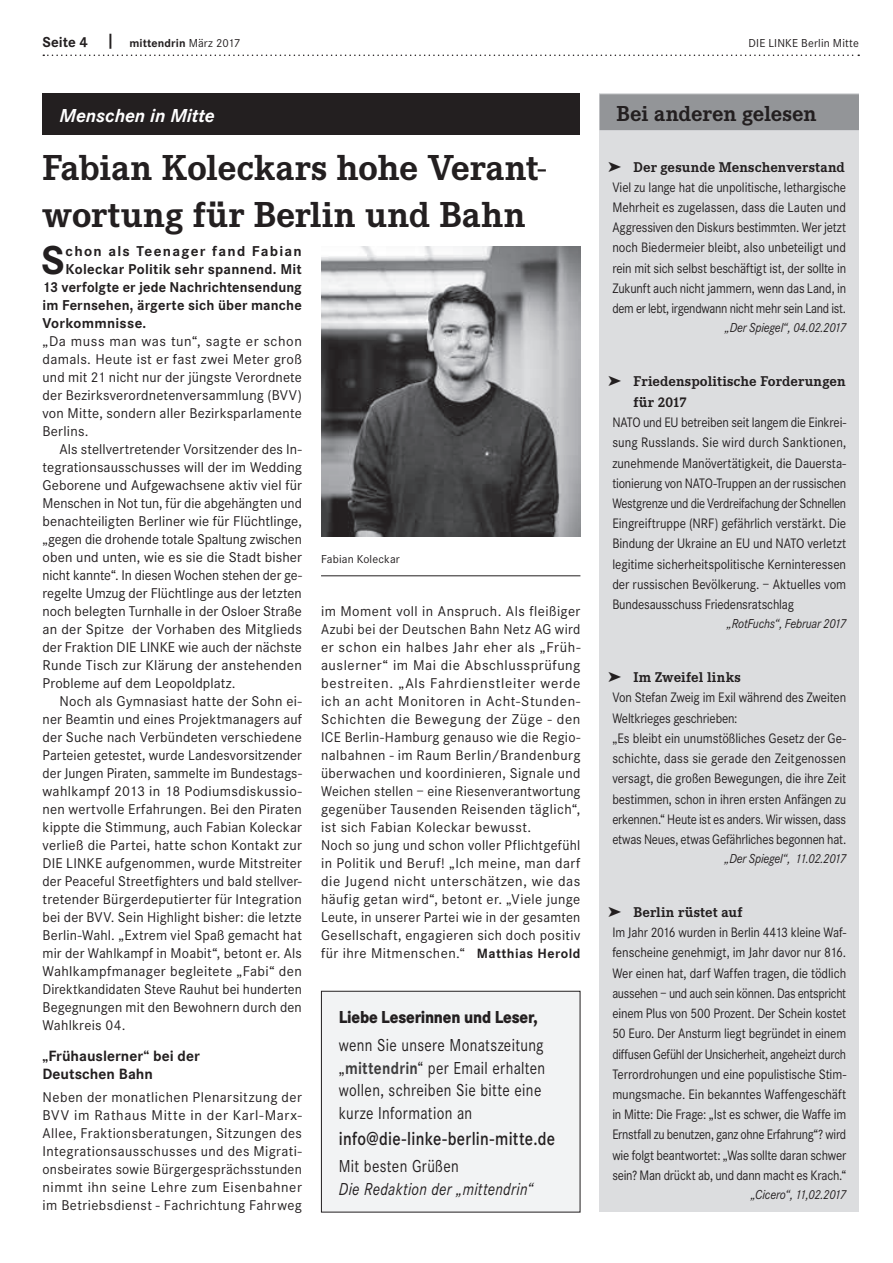
<style>
.page{position:relative;width:893px;height:1263px;background:#fff}
.page>*{position:absolute;margin:0;border:0;box-sizing:border-box;transform-origin:0 0}
.t1{font:700 41.85px "Corporate S";color:#231f20}
.t2{font:700 37.5px/46.5px "Corporate E";color:#231f20}
.t3{font:700 22.5px "Corporate E";letter-spacing:-.005em;color:#231f20}
.t4{font:600 19.5px "Corporate S";letter-spacing:.02em;color:#231f20;scale:.85 1}
.t5{font:italic 700 19.5px "Corporate S";letter-spacing:-.005em;color:#fff}
.t6{font:18px/22.5px "Corporate S";letter-spacing:.02em;color:#231f20;scale:.85 1}
.t7{font:italic 18px "Corporate S";letter-spacing:.02em;color:#231f20;scale:.85 1}
.t8{font:800 18px "Corporate S";letter-spacing:-.015em;color:#231f20;scale:.85 1}
.t9{font:700 15.45px/18px "Corporate S";color:#231f20}
.t10{font:700 14.85px "Corporate S";letter-spacing:.015em;color:#231f20}
.t11{font:700 14.85px "Corporate S";letter-spacing:.015em;color:#231f20;scale:.96 1}
.t12{font:700 14.85px "Corporate S";letter-spacing:.08em;color:#231f20}
.t13{font:14.7px/18px "Corporate S";letter-spacing:.025em;color:#231f20;text-align:justify}
.t14{font:700 14.7px/20.7px "Corporate E";letter-spacing:.01em;color:#231f20}
.t15{font:14.25px/20.2px "Corporate S";letter-spacing:-.015em;color:#231f20;text-align:justify;scale:.9 1}
.t16{font:14.25px/20.2px "Corporate S";letter-spacing:-.015em;color:#231f20;text-align:justify;scale:.91 1}
.t17{font:italic 13.5px "Corporate S";letter-spacing:-.015em;color:#231f20;scale:.9 1}
.t18{font:12px "Corporate S";letter-spacing:.015em;color:#231f20}
.t19{font:700 12px "Corporate S";letter-spacing:.005em;color:#231f20}
.s1{font-size:15px}
.s2{font-weight:400}
.s3{font-weight:700;font-size:13.95px}
.s4{font-weight:700;color:#3e3e3f}
</style>
<div class="page">
<svg style="left:43px;top:55px;width:816px;height:1px"></svg>
<div style="left:600px;top:94px;width:259px;height:1118px;background:#dcdddf"></div>
<div style="left:600px;top:94px;width:259px;height:36px;background:#939598"></div>
<div style="left:43px;top:94px;width:537px;height:41px;background:#231f20"></div>
<img style="left:321px;top:246px;width:259px;height:290px">
<div style="left:321px;top:990px;width:260px;height:223px;background:#f2f3f4"></div>
<hr style="left:321px;top:575px;width:259px;height:1px;background:#231f20">
<p class="t19" style="left:43px;top:36px;width:199px"><span class="s1">Seite 4 |</span> mittendrin <span class="s2">März 2017</span></p>
<p class="t18" style="left:749px;top:36px;width:112px">DIE LINKE Berlin Mitte</p>
<h3 class="t5" style="left:60px;top:103px;width:157px">Menschen in Mitte</h3>
<h2 class="t2" style="left:43px;top:145px;width:505px">Fabian Koleckars hohe Verant&shy;wortung für Berlin und Bahn</h2>
<h1 class="t1" style="left:41px;top:236px;width:25px">S</h1>
<p class="t12" style="left:66px;top:242px;width:238px">chon als Teenager fand Fabian</p>
<p class="t10" style="left:66px;top:260px;width:238px">Koleckar Politik sehr spannend. Mit</p>
<p class="t11" style="left:43px;top:278px;width:272px">13 verfolgte er jede Nachrichtensendung</p>
<p class="t10" style="left:43px;top:296px;width:261px">im Fernsehen, ärgerte sich über manche</p>
<p class="t10" style="left:43px;top:314px;width:105px">Vorkommnisse.</p>
<p class="t13" style="left:43px;top:332px;width:261px">„Da muss man was tun“, sagte er schon damals. Heute ist er fast zwei Meter groß und mit 21 nicht nur der jüngste Verordnete der Bezirksverordnetenversammlung (BVV) von Mitte, sondern aller Bezirksparlamente Berlins.</p>
<p class="t13" style="left:43px;top:440px;width:261px;text-indent:17px">Als stellvertretender Vorsitzender des In&shy;tegrationsausschusses will der im Wedding Geborene und Aufgewachsene aktiv viel für Menschen in Not tun, für die abgehängten und benachteiligten Berliner wie für Flüchtlinge, „gegen die drohende totale Spaltung zwischen oben und unten, wie es sie die Stadt bisher nicht kannte“. In diesen Wochen stehen der ge&shy;regelte Umzug der Flüchtlinge aus der letzten noch belegten Turnhalle in der Osloer Straße an der Spitze der Vorhaben des Mitglieds der Fraktion DIE LINKE wie auch der nächste Runde Tisch zur Klärung der anstehenden Probleme auf dem Leopoldplatz.</p>
<p class="t13" style="left:43px;top:692px;width:261px;text-indent:17px">Noch als Gymnasiast hatte der Sohn ei&shy;ner Beamtin und eines Projektmanagers auf der Suche nach Verbündeten verschiedene Parteien getestet, wurde Landesvorsitzender der Jungen Piraten, sammelte im Bundestags&shy;wahlkampf 2013 in 18 Podiumsdiskussio&shy;nen wertvolle Erfahrungen. Bei den Piraten kippte die Stimmung, auch Fabian Koleckar verließ die Partei, hatte schon Kontakt zur DIE LINKE aufgenommen, wurde Mitstreiter der Peaceful Streetfighters und bald stellver&shy;tretender Bürgerdeputierter für Integration bei der BVV. Sein Highlight bisher: die letzte Berlin-Wahl. „Extrem viel Spaß gemacht hat mir der Wahlkampf in Moabit“, betont er. Als Wahlkampfmanager begleitete „Fabi“ den Direktkandidaten Steve Rauhut bei hunderten Begegnungen mit den Bewohnern durch den Wahlkreis 04.</p>
<p class="t9" style="left:43px;top:1047px;width:159px">„Frühauslerner“ bei der<br>Deutschen Bahn</p>
<p class="t13" style="left:43px;top:1088px;width:261px">Neben der monatlichen Plenarsitzung der BVV im Rathaus Mitte in der Karl-Marx-Allee, Fraktionsberatungen, Sitzungen des Integrationsausschusses und des Migrati&shy;onsbeirates sowie Bürgergesprächsstunden nimmt ihn seine Lehre zum Eisenbahner im Betriebsdienst - Fachrichtung Fahrweg</p>
<p class="t18" style="left:321px;top:552px;width:80px">Fabian Koleckar</p>
<p class="t13" style="left:321px;top:602px;width:261px;text-align:left">im Moment voll in Anspruch. Als fleißiger Azubi bei der Deutschen Bahn Netz AG wird er schon ein halbes Jahr eher als „Früh&shy;auslerner“ im Mai die Abschlussprüfung bestreiten. „Als Fahrdienstleiter werde ich an acht Monitoren in Acht-Stunden-Schichten die Bewegung der Züge - den ICE Berlin-Hamburg genauso wie die Regio&shy;nalbahnen - im Raum Berlin/Brandenburg überwachen und koordinieren, Signale und Weichen stellen – eine Riesenverantwortung gegenüber Tausenden Reisenden täglich“, ist sich Fabian Koleckar bewusst.<br>Noch so jung und schon voller Pflichtgefühl in Politik und Beruf! „Ich meine, man darf die Jugend nicht unterschätzen, wie das häufig getan wird“, betont er. „Viele junge Leute, in unserer Partei wie in der gesamten Gesellschaft, engagieren sich doch positiv für ihre Mitmenschen.“ <span class="s3">Matthias Herold</span></p>
<p class="t8" style="left:339px;top:1005px;width:236px">Liebe Leserinnen und Leser,</p>
<p class="t6" style="left:339px;top:1034px;width:244px">wenn Sie unsere Monatszeitung „<span class="s4">mittendrin</span>“ per Email erhalten wollen, schreiben Sie bitte eine kurze Information an</p>
<h3 class="t4" style="left:339px;top:1128px;width:256px">info@die-linke-berlin-mitte.de</h3>
<p class="t6" style="left:339px;top:1155px;width:143px">Mit besten Grüßen</p>
<p class="t7" style="left:339px;top:1178px;width:230px">Die Redaktion der „mittendrin“</p>
<h3 class="t3" style="left:617px;top:100px;width:202px">Bei anderen gelesen</h3>
<p class="t14" style="left:608px;top:156px;width:238px">➤ Der gesunde Menschenverstand</p>
<p class="t16" style="left:612px;top:177px;width:258px">Viel zu lange hat die unpolitische, lethargische Mehrheit es zugelassen, dass die Lauten und Aggressiven den Diskurs bestimmten. Wer jetzt noch Biedermeier bleibt, also unbeteiligt und rein mit sich selbst beschäftigt ist, der sollte in Zukunft auch nicht jammern, wenn das Land, in dem er lebt, irgendwann nicht mehr sein Land ist.</p>
<p class="t17" style="left:725px;top:320px;width:136px">„Der Spiegel“, 04.02.2017</p>
<p class="t14" style="left:634px;top:371px;width:214px;text-indent:-26px">➤ Friedenspolitische Forderungen für 2017</p>
<p class="t15" style="left:612px;top:412px;width:261px">NATO und EU betreiben seit langem die Einkrei&shy;sung Russlands. Sie wird durch Sanktionen, zunehmende Manövertätigkeit, die Dauersta&shy;tionierung von NATO-Truppen an der russischen Westgrenze und die Verdreifachung der Schnellen Eingreiftruppe (NRF) gefährlich verstärkt. Die Bindung der Ukraine an EU und NATO verletzt legitime sicherheitspolitische Kerninteressen der russischen Bevölkerung. – Aktuelles vom Bundesausschuss Friedensratschlag</p>
<p class="t17" style="left:727px;top:616px;width:134px">„RotFuchs“, Februar 2017</p>
<p class="t14" style="left:608px;top:667px;width:134px">➤ Im Zweifel links</p>
<p class="t15" style="left:612px;top:688px;width:261px;text-align:left">Von Stefan Zweig im Exil während des Zweiten Weltkrieges geschrieben:<br>„Es bleibt ein unumstößliches Gesetz der Ge&shy;schichte, dass sie gerade den Zeitgenossen versagt, die großen Bewegungen, die ihre Zeit bestimmen, schon in ihren ersten Anfängen zu erkennen.“ Heute ist es anders. Wir wissen, dass etwas Neues, etwas Gefährliches begonnen hat.</p>
<p class="t17" style="left:724px;top:851px;width:137px">„Der Spiegel“, 11.02.2017</p>
<p class="t14" style="left:608px;top:902px;width:136px">➤ Berlin rüstet auf</p>
<p class="t15" style="left:612px;top:922px;width:261px">Im Jahr 2016 wurden in Berlin 4413 kleine Waf&shy;fenscheine genehmigt, im Jahr davor nur 816.<br>Wer einen hat, darf Waffen tragen, die tödlich aussehen – und auch sein können. Das entspricht einem Plus von 500 Prozent. Der Schein kostet 50 Euro. Der Ansturm liegt begründet in einem diffusen Gefühl der Unsicherheit, angeheizt durch Terrordrohungen und eine populistische Stim&shy;mungsmache. Ein bekanntes Waffengeschäft in Mitte: Die Frage: „Ist es schwer, die Waffe im Ernstfall zu benutzen, ganz ohne Erfahrung“? wird wie folgt beantwortet: „Was sollte daran schwer sein? Man drückt ab, und dann macht es Krach.“</p>
<p class="t17" style="left:751px;top:1187px;width:107px">„Cicero“, 11,02.2017</p>
</div>
